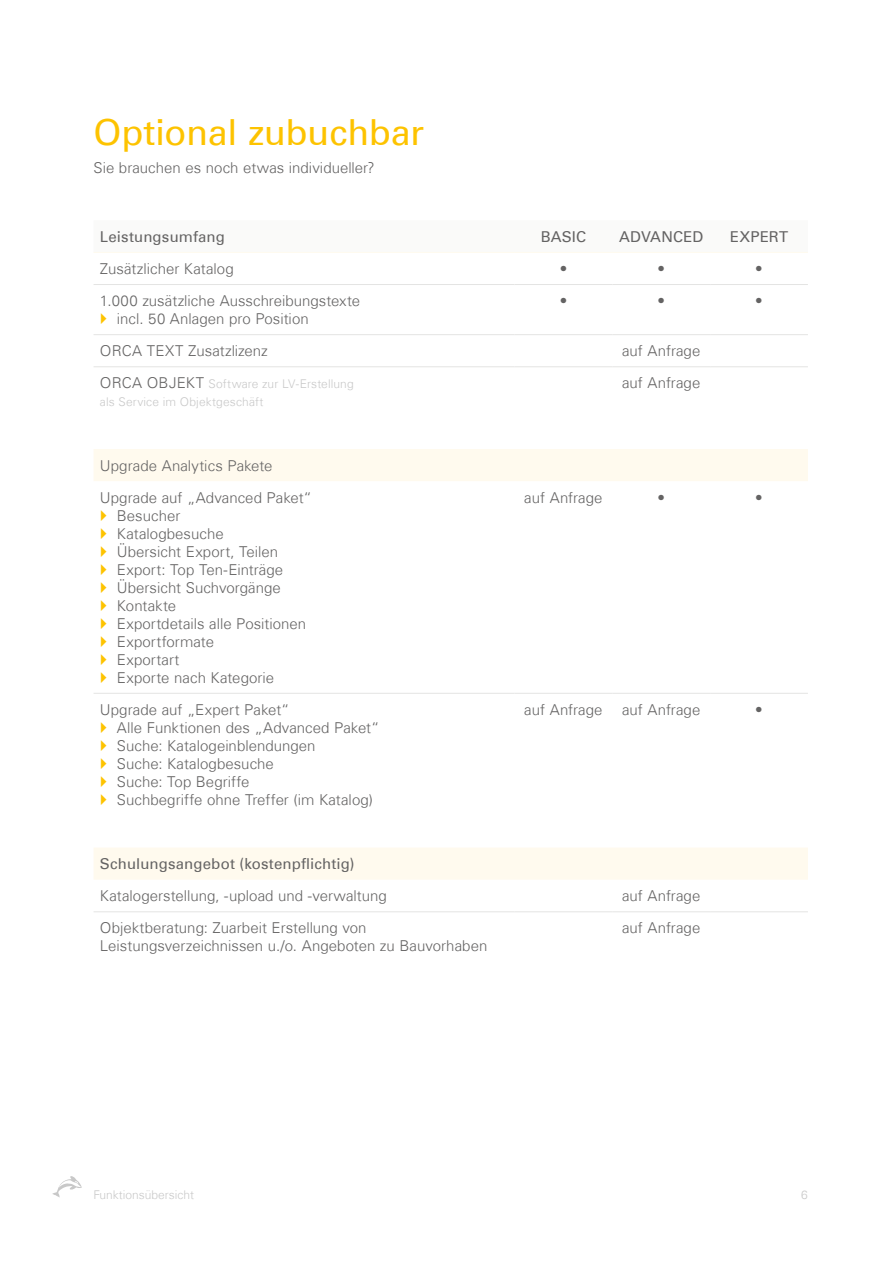
<style>
.page{position:relative;width:893px;height:1263px;background:#fff}
.page>*{position:absolute;margin:0;border:0;box-sizing:border-box;transform-origin:0 0}
.t1{font:36px "Univers Com 55 Roman";letter-spacing:-.01em;color:#fdc300}
.t2{font:300 15px/18px "Univers Com 45";color:#646363}
.t3{font:15px "Univers Com 55 Roman";letter-spacing:.01em;color:#646363}
.t4{font:300 12px/18px "Univers Com 45";letter-spacing:.005em;color:#c8c8c8}
.s1{font-size:15px;color:#646363}
</style>
<div class="page">
<svg style="left:52px;top:1176px;width:30px;height:21px"></svg>
<svg style="left:94px;top:449px;width:714px;height:431px"></svg>
<hr style="left:94px;top:284px;width:420px;height:1px;background:#e4e4e3">
<hr style="left:514px;top:284px;width:98px;height:1px;background:#e4e4e3">
<hr style="left:612px;top:284px;width:98px;height:1px;background:#e4e4e3">
<hr style="left:710px;top:284px;width:98px;height:1px;background:#e4e4e3">
<hr style="left:94px;top:334px;width:420px;height:1px;background:#e4e4e3">
<hr style="left:514px;top:334px;width:98px;height:1px;background:#e4e4e3">
<hr style="left:612px;top:334px;width:98px;height:1px;background:#e4e4e3">
<hr style="left:710px;top:334px;width:98px;height:1px;background:#e4e4e3">
<hr style="left:94px;top:366px;width:420px;height:1px;background:#e4e4e3">
<hr style="left:514px;top:366px;width:98px;height:1px;background:#e4e4e3">
<hr style="left:612px;top:366px;width:98px;height:1px;background:#e4e4e3">
<hr style="left:710px;top:366px;width:98px;height:1px;background:#e4e4e3">
<hr style="left:94px;top:693px;width:420px;height:1px;background:#e4e4e3">
<hr style="left:514px;top:693px;width:98px;height:1px;background:#e4e4e3">
<hr style="left:612px;top:693px;width:98px;height:1px;background:#e4e4e3">
<hr style="left:710px;top:693px;width:98px;height:1px;background:#e4e4e3">
<hr style="left:94px;top:911px;width:420px;height:1px;background:#e4e4e3">
<hr style="left:94px;top:252px;width:420px;height:1px;background:#fffaee">
<hr style="left:514px;top:252px;width:98px;height:1px;background:#fffaee">
<hr style="left:612px;top:252px;width:98px;height:1px;background:#fffaee">
<hr style="left:710px;top:252px;width:98px;height:1px;background:#fffaee">
<hr style="left:514px;top:911px;width:98px;height:1px;background:#e4e4e3">
<hr style="left:612px;top:911px;width:98px;height:1px;background:#e4e4e3">
<hr style="left:710px;top:911px;width:98px;height:1px;background:#e4e4e3">
<svg style="left:101px;top:510px;width:6px;height:11px"></svg>
<svg style="left:101px;top:528px;width:6px;height:11px"></svg>
<svg style="left:101px;top:546px;width:6px;height:11px"></svg>
<svg style="left:101px;top:564px;width:6px;height:11px"></svg>
<svg style="left:101px;top:582px;width:6px;height:11px"></svg>
<svg style="left:101px;top:600px;width:6px;height:11px"></svg>
<svg style="left:101px;top:618px;width:6px;height:11px"></svg>
<svg style="left:101px;top:636px;width:6px;height:11px"></svg>
<svg style="left:101px;top:654px;width:6px;height:11px"></svg>
<svg style="left:101px;top:672px;width:6px;height:11px"></svg>
<svg style="left:101px;top:722px;width:6px;height:11px"></svg>
<svg style="left:101px;top:740px;width:6px;height:11px"></svg>
<svg style="left:101px;top:758px;width:6px;height:11px"></svg>
<svg style="left:101px;top:776px;width:6px;height:11px"></svg>
<svg style="left:101px;top:794px;width:6px;height:11px"></svg>
<h1 class="t1" style="left:94px;top:111px;width:332px">Optional zubuchbar</h1>
<p class="t2" style="left:94px;top:159px;width:282px">Sie brauchen es noch etwas individueller?</p>
<p class="t3" style="left:100px;top:227px;width:127px">Leistungsumfang</p>
<p class="t3" style="left:541px;top:227px;width:47px">BASIC</p>
<p class="t3" style="left:619px;top:227px;width:86px">ADVANCED</p>
<p class="t3" style="left:730px;top:227px;width:60px">EXPERT</p>
<p class="t2" style="left:100px;top:260px;width:135px">Zusätzlicher Katalog</p>
<p class="t2" style="left:560px;top:260px;width:9px">•</p>
<p class="t2" style="left:657px;top:260px;width:9px">•</p>
<p class="t2" style="left:755px;top:260px;width:9px">•</p>
<p class="t2" style="left:117px;top:292px;width:245px;text-indent:-17px">1.000 zusätzliche Ausschreibungstexte incl. 50 Anlagen pro Position</p>
<p class="t2" style="left:560px;top:292px;width:9px">•</p>
<p class="t2" style="left:657px;top:292px;width:9px">•</p>
<p class="t2" style="left:755px;top:292px;width:9px">•</p>
<p class="t2" style="left:100px;top:342px;width:169px">ORCA TEXT Zusatzlizenz</p>
<p class="t2" style="left:622px;top:342px;width:80px">auf Anfrage</p>
<p class="t4" style="left:100px;top:375px;width:255px"><span class="s1">ORCA OBJEKT</span> Software zur LV-Erstellung als Service im Objektgeschäft</p>
<p class="t2" style="left:622px;top:374px;width:80px">auf Anfrage</p>
<p class="t2" style="left:100px;top:449px;width:214px;line-height:32.1px">Upgrade Analytics Pakete<br>Upgrade auf „Advanced Paket“</p>
<p class="t2" style="left:117px;top:506px;width:191px">Besucher<br>Katalogbesuche<br>Übersicht Export, Teilen<br>Export: Top Ten-Einträge<br>Übersicht Suchvorgänge<br>Kontakte<br>Exportdetails alle Positionen<br>Exportformate<br>Exportart<br>Exporte nach Kategorie</p>
<p class="t2" style="left:524px;top:488px;width:80px">auf Anfrage</p>
<p class="t2" style="left:657px;top:488px;width:9px">•</p>
<p class="t2" style="left:755px;top:488px;width:9px">•</p>
<p class="t2" style="left:117px;top:700px;width:264px;text-indent:-17px">Upgrade auf „Expert Paket“<br>Alle Funktionen des „Advanced Paket“<br>Suche: Katalogeinblendungen<br>Suche: Katalogbesuche<br>Suche: Top Begriffe<br>Suchbegriffe ohne Treffer (im Katalog)</p>
<p class="t2" style="left:524px;top:700px;width:80px">auf Anfrage</p>
<p class="t2" style="left:622px;top:700px;width:80px">auf Anfrage</p>
<p class="t2" style="left:755px;top:700px;width:9px">•</p>
<p class="t3" style="left:100px;top:855px;width:256px">Schulungsangebot (kostenpflichtig)</p>
<p class="t2" style="left:100px;top:887px;width:288px">Katalogerstellung, -upload und -verwaltung</p>
<p class="t2" style="left:622px;top:887px;width:80px">auf Anfrage</p>
<p class="t2" style="left:100px;top:919px;width:389px">Objektberatung: Zuarbeit Erstellung von<br>Leistungsverzeichnissen u./o. Angeboten zu Bauvorhaben</p>
<p class="t2" style="left:622px;top:919px;width:80px">auf Anfrage</p>
<p class="t4" style="left:94px;top:1186px;width:102px">Funktionsübersicht</p>
<p class="t4" style="left:801px;top:1186px;width:8px">6</p>
</div>
